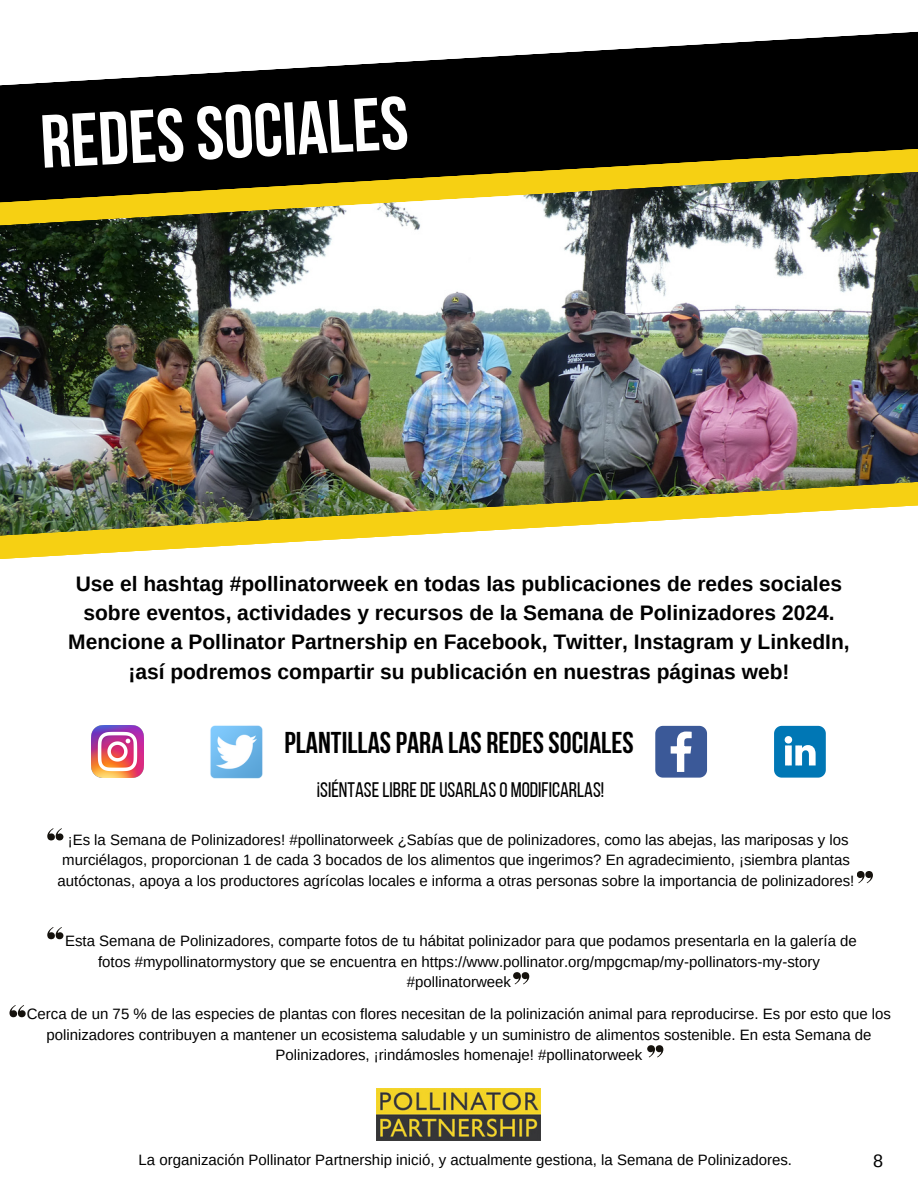
<style>
.page{position:relative;width:918px;height:1188px;background:#fff}
.page>*{position:absolute;margin:0;border:0;box-sizing:border-box;transform-origin:0 0}
.t1{font:700 75px "Bebas Neue";color:#fff}
.t2{font:700 30px "Bebas Neue";color:#000}
.t3{font:700 21px/29.2px "Arimo";color:#000;text-align:center}
.t4{font:21px "Bebas Neue";color:#000}
.t5{font:18px "Arimo";color:#000}
.t6{font:15px/20.2px "Arimo";color:#000;text-align:center}
</style>
<div class="page">
<img style="left:0;top:228px;width:918px;height:252px">
<img style="left:0;top:480px;width:918px;height:22px">
<img style="left:91px;top:726px;width:52px;height:52px">
<svg style="left:655px;top:726px;width:52px;height:52px"></svg>
<svg style="left:774px;top:726px;width:52px;height:52px"></svg>
<img style="left:0;top:204px;width:918px;height:24px">
<svg style="left:0;top:31px;width:918px;height:173px;fill:#000"></svg>
<svg style="left:47px;top:828px;width:16px;height:12px"></svg>
<svg style="left:857px;top:871px;width:16px;height:12px"></svg>
<svg style="left:9px;top:1005px;width:16px;height:12px"></svg>
<svg style="left:648px;top:1045px;width:15px;height:12px"></svg>
<svg style="left:47px;top:927px;width:16px;height:12px"></svg>
<svg style="left:514px;top:972px;width:15px;height:12px"></svg>
<img style="left:377px;top:1089px;width:164px;height:52px">
<svg style="left:0;top:502px;width:918px;height:57px"></svg>
<img style="left:210px;top:725px;width:53px;height:54px">
<p class="t1" style="left:39px;top:112px;width:370px;rotate:-3deg">REDESSOCIALES</p>
<p class="t3" style="left:68px;top:569px;width:783px">Use el hashtag #pollinatorweek en todas las publicaciones de redes sociales sobre eventos, actividades y recursos de la Semana de Polinizadores 2024.<br>Mencione a Pollinator Partnership en Facebook, Twitter, Instagram y LinkedIn, ¡así podremos compartir su publicación en nuestras páginas web!</p>
<p class="t2" style="left:284px;top:731px;width:351px">PLANTILLASPARA LAS REDESSOCIALES</p>
<p class="t4" style="left:317px;top:781px;width:289px">¡SIÉNTASELIBREDEUSARLASO MODIFICARLAS!</p>
<p class="t6" style="left:58px;top:830px;width:798px">¡Es la Semana de Polinizadores! #pollinatorweek ¿Sabías que de polinizadores, como las abejas, las mariposas y los murciélagos, proporcionan 1 de cada 3 bocados de los alimentos que ingerimos? En agradecimiento, ¡siembra plantas autóctonas, apoya a los productores agrícolas locales e informa a otras personas sobre la importancia de polinizadores!</p>
<p class="t6" style="left:65px;top:931px;width:793px">Esta Semana de Polinizadores, comparte fotos de tu hábitat polinizador para que podamos presentarla en la galería de fotos #mypollinatormystory que se encuentra en https://www.pollinator.org/mpgcmap/my-pollinators-my-story #pollinatorweek</p>
<p class="t6" style="left:27px;top:1004px;width:866px">Cerca de un 75 % de las especies de plantas con flores necesitan de la polinización animal para reproducirse. Es por esto que los polinizadores contribuyen a mantener un ecosistema saludable y un suministro de alimentos sostenible. En esta Semana de<br>Polinizadores, ¡rindámosles homenaje! #pollinatorweek</p>
<p class="t6" style="left:139px;top:1149px;width:655px">La organización Pollinator Partnership inició, y actualmente gestiona, la Semana de Polinizadores.</p>
<p class="t5" style="left:873px;top:1151px;width:12px">8</p>
</div>
